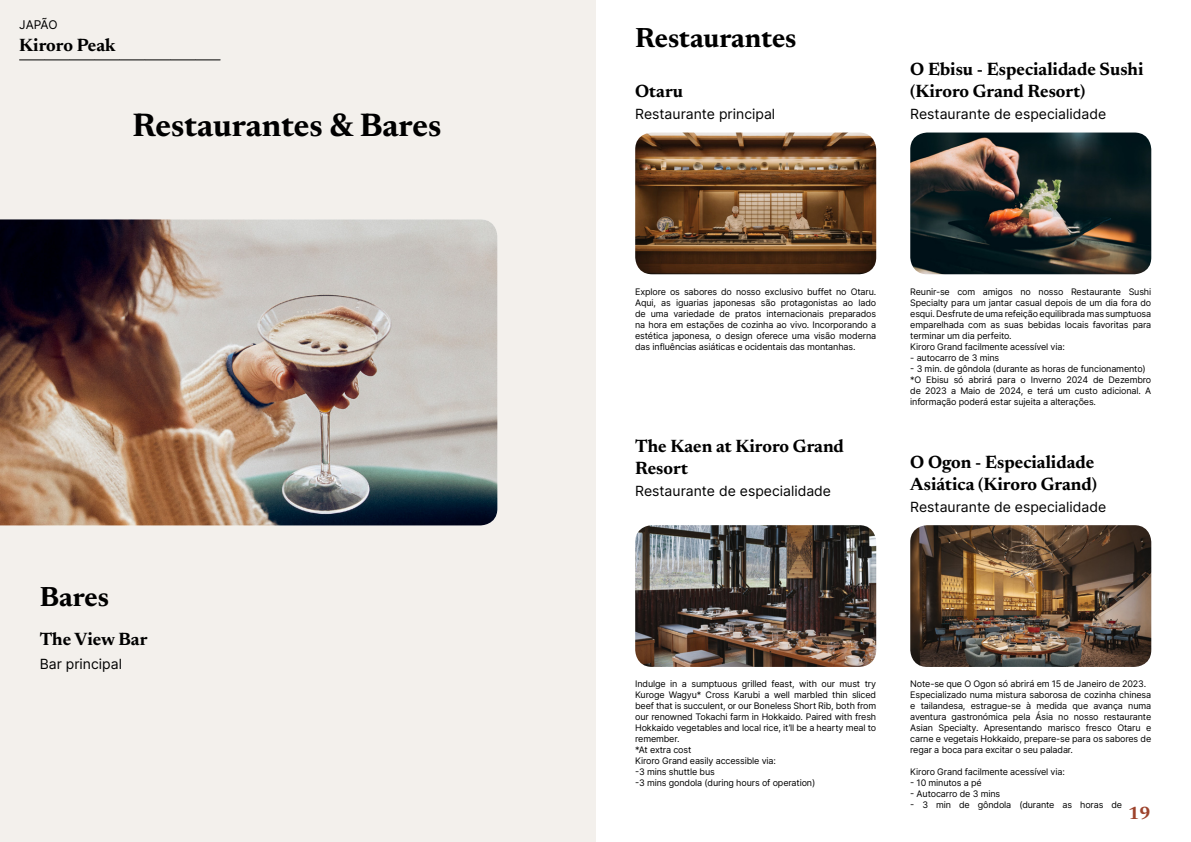
<style>
.page{position:relative;width:1191px;height:842px;background:#fff}
.page>*{position:absolute;margin:0;border:0;box-sizing:border-box;transform-origin:0 0}
.t1{font:700 33px "Newsreader 24 pt";color:#000}
.t2{font:700 28px "Newsreader 24 pt";color:#000}
.t3{font:700 18px/22px "Newsreader 24 pt";color:#000}
.t4{font:700 18px "Newsreader 24 pt";color:#9d432c}
.t5{font:14px "Inter";color:#000}
.t6{font:12px "Inter";letter-spacing:-.015em;color:#000}
.t7{font:9px/11px "Inter";letter-spacing:-.015em;color:#000}
</style>
<div class="page">
<div style="left:0;top:0;width:595px;height:842px;background:#f3f0ec"></div>
<img style="left:0;top:219px;width:497px;height:306px">
<img style="left:635px;top:133px;width:241px;height:141px">
<img style="left:635px;top:525px;width:241px;height:142px">
<img style="left:910px;top:525px;width:241px;height:142px">
<img style="left:910px;top:133px;width:241px;height:141px">
<svg style="left:20px;top:60px;width:200px;height:1px"></svg>
<h3 class="t6" style="left:19px;top:15px;width:40px">JAPÃO</h3>
<h3 class="t3" style="left:19px;top:33px;width:98px">Kiroro Peak</h3>
<h1 class="t1" style="left:133px;top:101px;width:310px">Restaurantes &amp; Bares</h1>
<h2 class="t2" style="left:40px;top:576px;width:71px">Bares</h2>
<h3 class="t3" style="left:40px;top:627px;width:109px">The View Bar</h3>
<h3 class="t5" style="left:40px;top:654px;width:84px">Bar principal</h3>
<h2 class="t2" style="left:635px;top:18px;width:163px">Restaurantes</h2>
<h3 class="t3" style="left:635px;top:79px;width:49px">Otaru</h3>
<h3 class="t5" style="left:635px;top:104px;width:141px">Restaurante principal</h3>
<h3 class="t3" style="left:910px;top:57px;width:235px">O Ebisu - Especialidade Sushi (Kiroro Grand Resort)</h3>
<h3 class="t5" style="left:910px;top:104px;width:197px">Restaurante de especialidade</h3>
<p class="t7" style="left:635px;top:286px;width:242px;text-align:justify">Explore os sabores do nosso exclusivo buffet no Otaru.<br>Aqui, as iguarias japonesas são protagonistas ao lado de uma variedade de pratos internacionais preparados na hora em estações de cozinha ao vivo. Incorporando a estética japonesa, o design oferece uma visão moderna das influências asiáticas e ocidentais das montanhas.</p>
<h3 class="t3" style="left:635px;top:434px;width:210px">The Kaen at Kiroro Grand<br>Resort</h3>
<h3 class="t5" style="left:635px;top:480px;width:197px">Restaurante de especialidade</h3>
<p class="t7" style="left:910px;top:286px;width:242px">Reunir-se com amigos no nosso Restaurante Sushi Specialty para um jantar casual depois de um dia fora do esqui. Desfrute de uma refeição equilibrada mas sumptuosa emparelhada com as suas bebidas locais favoritas para terminar um dia perfeito.<br>Kiroro Grand facilmente acessível via:</p>
<p class="t7" style="left:910px;top:352px;width:90px">- autocarro de 3 mins</p>
<p class="t7" style="left:910px;top:363px;width:242px">- 3 min. de gôndola (durante as horas de funcionamento) *O Ebisu só abrirá para o Inverno 2024 de Dezembro de 2023 a Maio de 2024, e terá um custo adicional. A informação poderá estar sujeita a alterações.</p>
<h3 class="t3" style="left:910px;top:450px;width:188px">O Ogon - Especialidade<br>Asiática (Kiroro Grand)</h3>
<h3 class="t5" style="left:910px;top:496px;width:197px">Restaurante de especialidade</h3>
<p class="t7" style="left:635px;top:678px;width:242px">Indulge in a sumptuous grilled feast, with our must try Kuroge Wagyu* Cross Karubi a well marbled thin sliced beef that is succulent, or our Boneless Short Rib, both from our renowned Tokachi farm in Hokkaido. Paired with fresh Hokkaido vegetables and local rice, it’ll be a hearty meal to remember.<br>*At extra cost<br>Kiroro Grand easily accessible via:<br>-3 mins shuttle bus<br>-3 mins gondola (during hours of operation)</p>
<p class="t7" style="left:910px;top:678px;width:242px">Note-se que O Ogon só abrirá em 15 de Janeiro de 2023.<br>Especializado numa mistura saborosa de cozinha chinesa e tailandesa, estrague-se à medida que avança numa aventura gastronómica pela Ásia no nosso restaurante Asian Specialty. Apresentando marisco fresco Otaru e carne e vegetais Hokkaido, prepare-se para os sabores de regar a boca para excitar o seu paladar.</p>
<p class="t7" style="left:910px;top:766px;width:156px">Kiroro Grand facilmente acessível via:</p>
<p class="t7" style="left:910px;top:777px;width:73px">- 10 minutos a pé</p>
<p class="t7" style="left:910px;top:788px;width:91px">- Autocarro de 3 mins</p>
<p class="t7" style="left:910px;top:799px;width:213px">- 3 min de gôndola (durante as horas de</p>
<h3 class="t4" style="left:1128px;top:800px;width:24px">19</h3>
</div>
